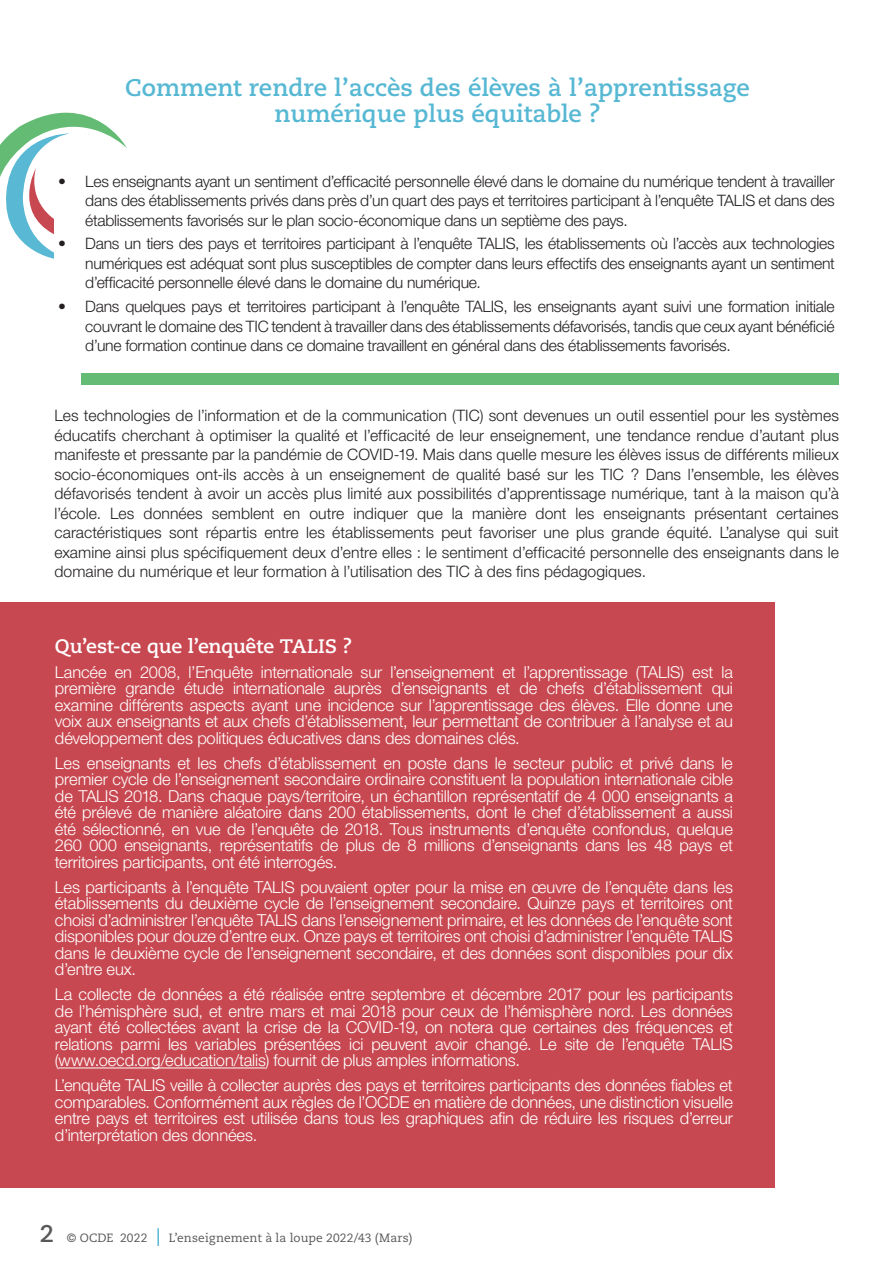
<style>
.page{position:relative;width:893px;height:1263px;background:#fff}
.page>*{position:absolute;margin:0;border:0;box-sizing:border-box;transform-origin:0 0}
.t1{font:700 24px/25.5px "Caecilia LT Pro 75";color:#57b8d4;text-align:center}
.t2{font:700 19.5px "Caecilia LT Std";letter-spacing:-.015em;color:#fff}
.t3{font:300 16.5px/16.5px "Helvetica Neue LT Std";letter-spacing:-.01em;color:#fff;text-align:justify}
.t4{font:300 15.75px/19.5px "Helvetica Neue LT Std";letter-spacing:-.015em;color:#231f20;text-align:justify}
.t5{font:12px "Caecilia LT Pro 55 Roman";letter-spacing:.01em;color:#57585a}
.s1{font-family:"Caecilia LT Pro 75";font-weight:700;font-size:24px}
</style>
<div class="page">
<svg style="left:157px;top:1228px;width:2px;height:18px"></svg>
<svg style="left:0;top:112px;width:127px;height:147px"></svg>
<div style="left:54px;top:171px;width:785px;height:208px;background:#fff"></div>
<div style="left:82px;top:373px;width:757px;height:12px;background:#64bc74"></div>
<div style="left:0;top:602px;width:775px;height:585px;background:#c84851"></div>
<hr style="left:59px;top:1067px;width:206px;height:1px;background:#fff">
<h1 class="t1" style="left:125px;top:74px;width:626px">Comment rendre l’accès des élèves à l’apprentissage numérique plus équitable ?</h1>
<p class="t4" style="left:85px;top:171px;width:751px;text-indent:-27px">• Les enseignants ayant un sentiment d’efficacité personnelle élevé dans le domaine du numérique tendent à travailler dans des établissements privés dans près d’un quart des pays et territoires participant à l’enquête TALIS et dans des établissements favorisés sur le plan socio-économique dans un septième des pays.</p>
<p class="t4" style="left:85px;top:234px;width:751px;text-indent:-27px">• Dans un tiers des pays et territoires participant à l’enquête TALIS, les établissements où l’accès aux technologies numériques est adéquat sont plus susceptibles de compter dans leurs effectifs des enseignants ayant un sentiment d’efficacité personnelle élevé dans le domaine du numérique.</p>
<p class="t4" style="left:85px;top:296px;width:751px;text-indent:-27px">• Dans quelques pays et territoires participant à l’enquête TALIS, les enseignants ayant suivi une formation initiale couvrant le domaine des TIC tendent à travailler dans des établissements défavorisés, tandis que ceux ayant bénéficié d’une formation continue dans ce domaine travaillent en général dans des établissements favorisés.</p>
<p class="t4" style="left:54px;top:406px;width:786px">Les technologies de l’information et de la communication (TIC) sont devenues un outil essentiel pour les systèmes éducatifs cherchant à optimiser la qualité et l’efficacité de leur enseignement, une tendance rendue d’autant plus manifeste et pressante par la pandémie de COVID-19. Mais dans quelle mesure les élèves issus de différents milieux socio-économiques ont-ils accès à un enseignement de qualité basé sur les TIC ? Dans l’ensemble, les élèves défavorisés tendent à avoir un accès plus limité aux possibilités d’apprentissage numérique, tant à la maison qu’à l’école. Les données semblent en outre indiquer que la manière dont les enseignants présentant certaines caractéristiques sont répartis entre les établissements peut favoriser une plus grande équité. L’analyse qui suit examine ainsi plus spécifiquement deux d’entre elles : le sentiment d’efficacité personnelle des enseignants dans le domaine du numérique et leur formation à l’utilisation des TIC à des fins pédagogiques.</p>
<p class="t2" style="left:55px;top:634px;width:299px">Qu’est-ce que l’enquête TALIS ?</p>
<p class="t3" style="left:55px;top:663px;width:679px">Lancée en 2008, l’Enquête internationale sur l’enseignement et l’apprentissage (TALIS) est la première grande étude internationale auprès d’enseignants et de chefs d’établissement qui examine différents aspects ayant une incidence sur l’apprentissage des élèves. Elle donne une voix aux enseignants et aux chefs d’établissement, leur permettant de contribuer à l’analyse et au développement des politiques éducatives dans des domaines clés.</p>
<p class="t3" style="left:55px;top:754px;width:679px">Les enseignants et les chefs d’établissement en poste dans le secteur public et privé dans le premier cycle de l’enseignement secondaire ordinaire constituent la population internationale cible de TALIS 2018. Dans chaque pays/territoire, un échantillon représentatif de 4 000 enseignants a été prélevé de manière aléatoire dans 200 établissements, dont le chef d’établissement a aussi été sélectionné, en vue de l’enquête de 2018. Tous instruments d’enquête confondus, quelque 260 000 enseignants, représentatifs de plus de 8 millions d’enseignants dans les 48 pays et territoires participants, ont été interrogés.</p>
<p class="t3" style="left:55px;top:878px;width:679px">Les participants à l’enquête TALIS pouvaient opter pour la mise en œuvre de l’enquête dans les établissements du deuxième cycle de l’enseignement secondaire. Quinze pays et territoires ont choisi d’administrer l’enquête TALIS dans l’enseignement primaire, et les données de l’enquête sont disponibles pour douze d’entre eux. Onze pays et territoires ont choisi d’administrer l’enquête TALIS dans le deuxième cycle de l’enseignement secondaire, et des données sont disponibles pour dix d’entre eux.</p>
<p class="t3" style="left:55px;top:986px;width:679px">La collecte de données a été réalisée entre septembre et décembre 2017 pour les participants de l’hémisphère sud, et entre mars et mai 2018 pour ceux de l’hémisphère nord. Les données ayant été collectées avant la crise de la COVID-19, on notera que certaines des fréquences et relations parmi les variables présentées ici peuvent avoir changé. Le site de l’enquête TALIS (www.oecd.org/education/talis) fournit de plus amples informations.</p>
<p class="t3" style="left:55px;top:1077px;width:679px">L’enquête TALIS veille à collecter auprès des pays et territoires participants des données fiables et comparables. Conformément aux règles de l’OCDE en matière de données, une distinction visuelle entre pays et territoires est utilisée dans tous les graphiques afin de réduire les risques d’erreur d’interprétation des données.</p>
<p class="t5" style="left:40px;top:1229px;width:109px"><span class="s1">2</span> © OCDE 2022</p>
<p class="t5" style="left:169px;top:1229px;width:245px">L’enseignement à la loupe 2022/43 (Mars)</p>
</div>
